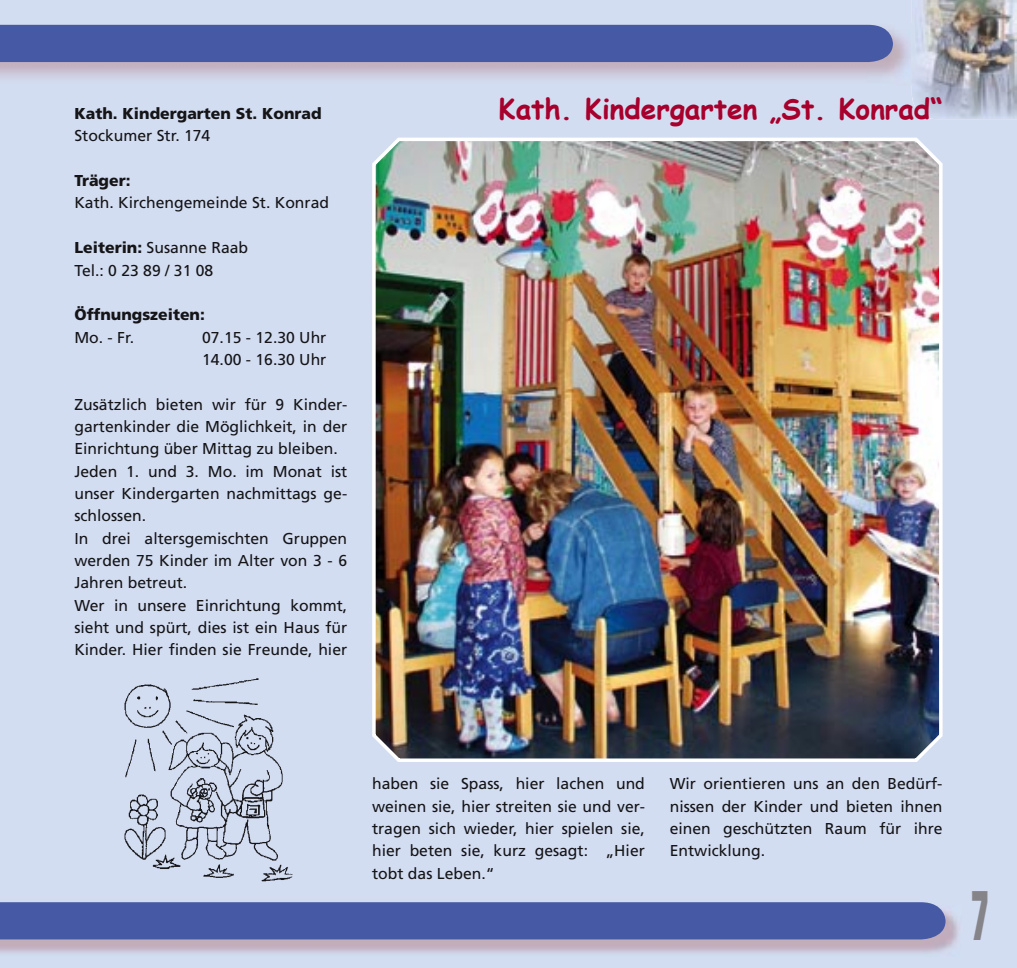
<style>
.page{position:relative;width:1017px;height:968px;background:#fff}
.page>*{position:absolute;margin:0;border:0;box-sizing:border-box;transform-origin:0 0}
.t1{font:900 condensed 70px "Frutiger";color:#858489;scale:.5 1}
.t2{font:700 28px "Comic Sans MS";color:#a7002d}
.t3{font:15.75px/22.4px "Frutiger";color:#151518}
.t4{font:900 15.75px "Frutiger";color:#151518}
.s1{font-weight:900}
</style>
<div class="page">
<div style="left:0;top:0;width:1017px;height:967px;background:#d3ddf1"></div>
<img style="left:912px;top:0;width:105px;height:119px">
<svg style="left:0;top:902px;width:945px;height:54px;background:#6e78b0"></svg>
<div style="left:0;top:25px;width:893px;height:37px;background:#4659a4"></div>
<img style="left:372px;top:138px;width:571px;height:623px">
<div style="left:74px;top:677px;width:273px;height:204px;background:#d3ddf1"></div>
<img style="left:124px;top:678px;width:169px;height:203px">
<p class="t4" style="left:74px;top:104px;width:249px">Kath. Kindergarten St. Konrad</p>
<h2 class="t2" style="left:499px;top:88px;width:445px">Kath. Kin der gar ten „St. Konrad“</h2>
<p class="t3" style="left:74px;top:125px;width:137px">Stockumer Str. 174</p>
<p class="t4" style="left:74px;top:171px;width:58px">Träger:</p>
<p class="t3" style="left:74px;top:192px;width:256px">Kath. Kir chen ge mein de St. Kon rad</p>
<p class="t3" style="left:74px;top:236px;width:175px"><span class="s1">Leiterin:</span> Susanne Raab<br>Tel.: 0 23 89 / 31 08</p>
<p class="t4" style="left:74px;top:305px;width:132px">Öffnungszeiten:</p>
<p class="t3" style="left:74px;top:325px;width:61px">Mo. - Fr.</p>
<p class="t3" style="left:202px;top:325px;width:126px">07.15 - 12.30 Uhr<br>14.00 - 16.30 Uhr</p>
<p class="t3" style="left:74px;top:392px;width:274px">Zu sätz lich bie ten wir für 9 Kin der - gar ten kin der die Mög lich keit, in der<br>Ein rich tung über Mit tag zu bleiben.<br>Jeden 1. und 3. Mo. im Monat ist unser Kinder garten nach mit tags ge&shy;schlossen.<br>In drei altersgemischten Grup pen werden 75 Kinder im Alter von 3 - 6<br>Jahren betreut.<br>Wer in unsere Einrichtung kommt, sieht und spürt, dies ist ein Haus für<br>Kinder. Hier finden sie Freunde, hier</p>
<p class="t3" style="left:372px;top:772px;width:274px;text-align:justify">haben sie Spass, hier lachen und weinen sie, hier streiten sie und ver&shy;tra gen sich wieder, hier spielen sie, hier be ten sie, kurz gesagt: „Hier tobt das Leben.“</p>
<p class="t3" style="left:670px;top:772px;width:274px;text-align:justify">Wir orientieren uns an den Be dürf - nis sen der Kinder und bie ten ihnen einen ge schütz ten Raum für ihre Ent wick lung.</p>
<h1 class="t1" style="left:971px;top:873px;width:38px">7</h1>
</div>
